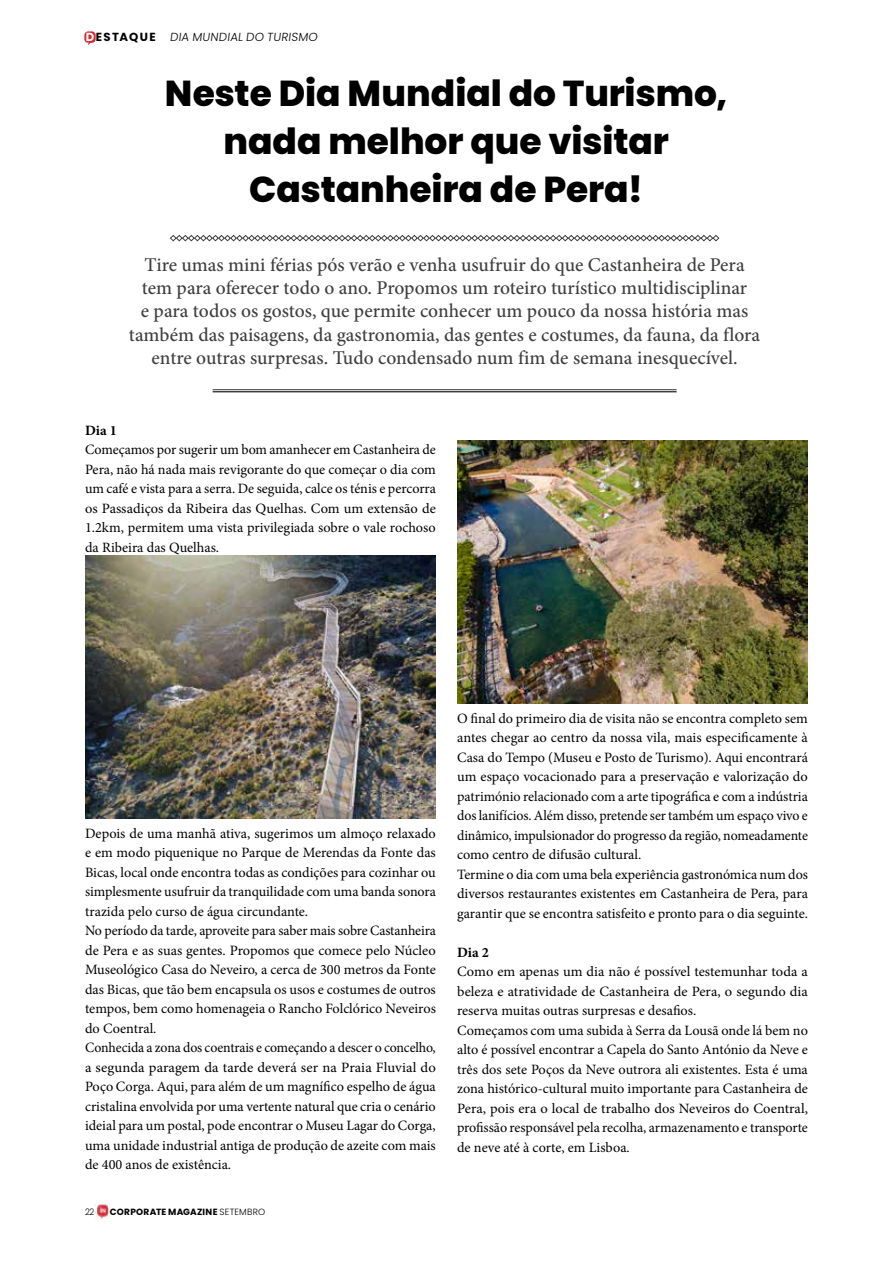
<style>
.page{position:relative;width:893px;height:1263px;background:#fff}
.page>*{position:absolute;margin:0;border:0;box-sizing:border-box;transform-origin:0 0}
.t1{font:800 36px/48px "Poppins";color:#000;text-align:center}
.t2{font:500 19.5px/23.2px "Minion Pro";color:#3f3f3e;text-align:center}
.t3{font:14.25px/19.5px "Minion Pro";color:#000}
.t4{font:700 14.25px "Minion Pro";color:#000}
.t5{font:300 11.7px "Poppins";color:#000}
.t6{font:700 9px "Poppins";letter-spacing:.025em;color:#000}
.t7{font:300 9px "Poppins";color:#000;scale:.93 1}
.s1{font-weight:700;color:#fff}
.s2{font-weight:700}
.s3{font-weight:300}
</style>
<div class="page">
<img style="left:95px;top:1204px;width:15px;height:14px">
<svg style="left:84px;top:31px;width:12px;height:14px"></svg>
<svg style="left:170px;top:235px;width:549px;height:6px"></svg>
<hr style="left:213px;top:389px;width:464px;height:1px;background:#3f3f3e">
<hr style="left:213px;top:391px;width:464px;height:1px;background:#3f3f3e">
<img style="left:85px;top:555px;width:351px;height:263px">
<img style="left:457px;top:440px;width:351px;height:263px">
<p class="t5" style="left:86px;top:30px;width:235px"><span class="s1">D</span><span class="s2">ESTAQUE</span> DIA MUNDIAL DO TURISMO</p>
<h1 class="t1" style="left:165px;top:69px;width:564px">Neste Dia Mundial do Turismo, nada melhor que visitar<br>Castanheira de Pera!</h1>
<p class="t2" style="left:129px;top:253px;width:633px">Tire umas mini férias pós verão e venha usufruir do que Castanheira de Pera tem para oferecer todo o ano. Propomos um roteiro turístico multidisciplinar<br>e para todos os gostos, que permite conhecer um pouco da nossa história mas também das paisagens, da gastronomia, das gentes e costumes, da fauna, da flora entre outras surpresas. Tudo condensado num fim de semana inesquecível.</p>
<p class="t4" style="left:85px;top:420px;width:33px">Dia 1</p>
<p class="t3" style="left:85px;top:440px;width:352px;text-align:justify">Começamos por sugerir um bom amanhecer em Castanheira de Pera, não há nada mais revigorante do que começar o dia com um café e vista para a serra. De seguida, calce os ténis e percorra os Passadiços da Ribeira das Quelhas. Com um extensão de 1.2km, permitem uma vista privilegiada sobre o vale rochoso da Ribeira das Quelhas.</p>
<p class="t3" style="left:85px;top:823px;width:352px">Depois de uma manhã ativa, sugerimos um almoço relaxado e em modo piquenique no Parque de Merendas da Fonte das Bicas, local onde encontra todas as condições para cozinhar ou simplesmente usufruir da tranquilidade com uma banda sonora trazida pelo curso de água circundante.<br>No período da tarde, aproveite para saber mais sobre Castanheira de Pera e as suas gentes. Propomos que comece pelo Núcleo Museológico Casa do Neveiro, a cerca de 300 metros da Fonte das Bicas, que tão bem encapsula os usos e costumes de outros tempos, bem como homenageia o Rancho Folclórico Neveiros do Coentral.<br>Conhecida a zona dos coentrais e começando a descer o concelho, a segunda paragem da tarde deverá ser na Praia Fluvial do Poço Corga. Aqui, para além de um magnífico espelho de água cristalina envolvida por uma vertente natural que cria o cenário ideial para um postal, pode encontrar o Museu Lagar do Corga, uma unidade industrial antiga de produção de azeite com mais de 400 anos de existência.</p>
<p class="t7" style="left:85px;top:1206px;width:12px">22</p>
<p class="t6" style="left:110px;top:1206px;width:157px">CORPORATE MAGAZINE <span class="s3">SETEMBRO</span></p>
<p class="t3" style="left:457px;top:708px;width:352px">O final do primeiro dia de visita não se encontra completo sem antes chegar ao centro da nossa vila, mais especificamente à Casa do Tempo (Museu e Posto de Turismo). Aqui encontrará um espaço vocacionado para a preservação e valorização do património relacionado com a arte tipográfica e com a indústria dos lanifícios. Além disso, pretende ser também um espaço vivo e dinâmico, impulsionador do progresso da região, nomeadamente como centro de difusão cultural.<br>Termine o dia com uma bela experiência gastronómica num dos diversos restaurantes existentes em Castanheira de Pera, para garantir que se encontra satisfeito e pronto para o dia seguinte.</p>
<p class="t4" style="left:457px;top:942px;width:33px">Dia 2</p>
<p class="t3" style="left:457px;top:962px;width:352px">Como em apenas um dia não é possível testemunhar toda a beleza e atratividade de Castanheira de Pera, o segundo dia reserva muitas outras surpresas e desafios.<br>Começamos com uma subida à Serra da Lousã onde lá bem no alto é possível encontrar a Capela do Santo António da Neve e três dos sete Poços da Neve outrora ali existentes. Esta é uma zona histórico-cultural muito importante para Castanheira de Pera, pois era o local de trabalho dos Neveiros do Coentral, profissão responsável pela recolha, armazenamento e transporte de neve até à corte, em Lisboa.</p>
</div>
